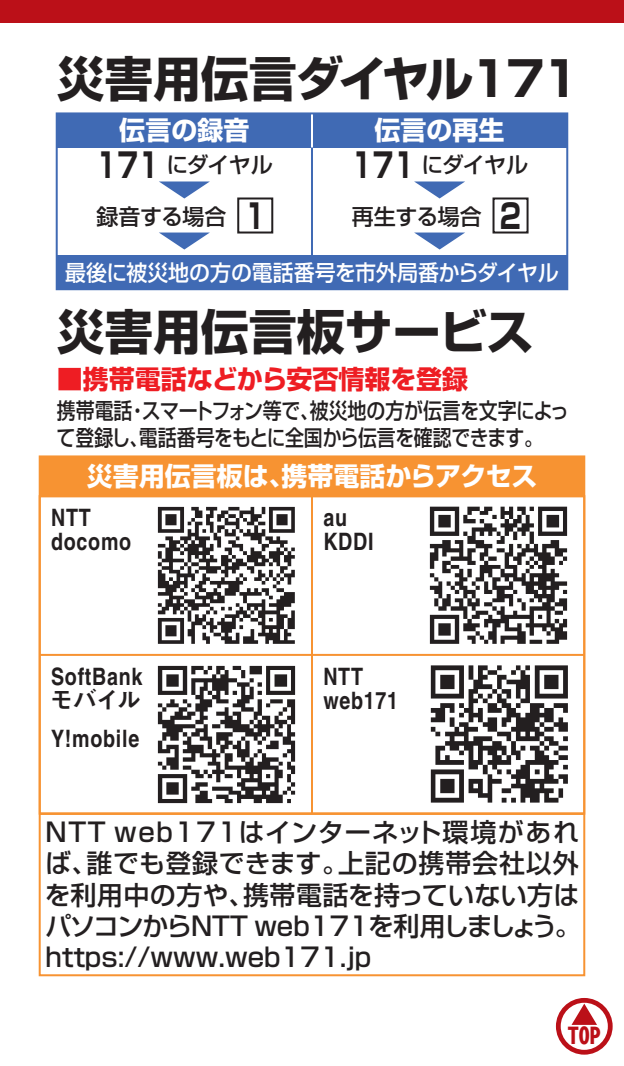
<style>
.page{position:relative;width:624px;height:1066px;background:#fff}
.page>*{position:absolute;margin:0;border:0;box-sizing:border-box;transform-origin:0 0}
.t1{font:700 48px "Shin Go Pro";letter-spacing:-.07em;color:#231f20}
.t2{font:700 48px "Shin Go Pro";color:#231f20}
.t3{font:500 26px/31.2px "Shin Go Pro";color:#231f20;text-align:justify}
.t4{font:700 26px "Shin Go Pro";color:#fff}
.t5{font:700 26px "Shin Go Pro";color:#ee1d23}
.t6{font:700 condensed 24px/24px "Helvetica";letter-spacing:.03em;color:#231f20}
.t7{font:24px "Midashi Go Pro MB31";color:#231f20}
.t8{font:500 22px/26.4px "Shin Go Pro";letter-spacing:-.03em;color:#231f20;scale:.86 1}
.t9{font:500 22px "Shin Go Pro";letter-spacing:-.03em;color:#231f20}
.t10{font:500 22px "Shin Go Pro";color:#fff;scale:.95 1}
.t11{font:700 22px "Gothic MB101 Pro";color:#bb1018}
.s1{font-weight:700;font-size:33.6px}
</style>
<div class="page">
<div style="left:57px;top:113px;width:510px;height:34px;background:#406ab4"></div>
<div style="left:57px;top:255px;width:510px;height:34px;background:#406ab4"></div>
<hr style="left:311px;top:147px;width:2px;height:108px;background:#406ab4">
<hr style="left:311px;top:113px;width:2px;height:34px;background:#fff">
<div style="left:56px;top:112px;width:512px;height:178px;border:2px solid #406ab4"></div>
<svg style="left:159px;top:232px;width:51px;height:17px"></svg>
<svg style="left:159px;top:181px;width:51px;height:17px"></svg>
<div style="left:237px;top:197px;width:36px;height:36px;border:2px solid #231f20"></div>
<svg style="left:414px;top:232px;width:51px;height:17px"></svg>
<svg style="left:414px;top:181px;width:51px;height:17px"></svg>
<div style="left:492px;top:197px;width:36px;height:36px;border:2px solid #231f20"></div>
<div style="left:0;top:0;width:624px;height:23px;background:#bb1018"></div>
<div style="left:40px;top:456px;width:544px;height:40px;background:#f79332"></div>
<img style="left:430px;top:665px;width:138px;height:138px">
<hr style="left:311px;top:496px;width:2px;height:318px;background:#f79332">
<hr style="left:40px;top:654px;width:544px;height:2px;background:#f79332">
<img style="left:157px;top:506px;width:138px;height:138px">
<img style="left:429px;top:506px;width:139px;height:138px">
<img style="left:157px;top:665px;width:139px;height:139px">
<div style="left:39px;top:455px;width:546px;height:521px;border:2px solid #f79332"></div>
<hr style="left:40px;top:495px;width:544px;height:2px;background:#f79332">
<hr style="left:40px;top:813px;width:544px;height:2px;background:#f79332">
<svg style="left:556px;top:998px;width:56px;height:56px"></svg>
<h1 class="t1" style="left:57px;top:41px;width:525px">災害用伝言ダイヤル171</h1>
<p class="t4" style="left:119px;top:110px;width:131px">伝言の録音</p>
<p class="t4" style="left:374px;top:110px;width:131px">伝言の再生</p>
<p class="t9" style="left:96px;top:147px;width:178px"><span class="s1">171</span> にダイヤル</p>
<p class="t9" style="left:96px;top:198px;width:171px">録音する場合 <span class="s1">1</span></p>
<p class="t9" style="left:351px;top:147px;width:178px"><span class="s1">171</span> にダイヤル</p>
<p class="t9" style="left:352px;top:198px;width:171px">再生する場合 <span class="s1">2</span></p>
<p class="t10" style="left:65px;top:255px;width:521px">最後に被災地の方の電話番号を市外局番からダイヤル</p>
<h1 class="t2" style="left:57px;top:293px;width:479px">災害用伝言板サービス</h1>
<p class="t5" style="left:57px;top:358px;width:413px">■携帯電話などから安否情報を登録</p>
<p class="t8" style="left:57px;top:395px;width:597px">携帯電話・スマートフォン等で、被災地の方が伝言を文字によって登録し、電話番号をもとに全国から伝言を確認できます。</p>
<p class="t4" style="left:87px;top:456px;width:452px">災害用伝言板は、携帯電話からアクセス</p>
<p class="t6" style="left:51px;top:505px;width:82px">NTT docomo</p>
<p class="t6" style="left:323px;top:505px;width:52px">au<br>KDDI</p>
<p class="t6" style="left:51px;top:664px;width:93px">SoftBank</p>
<p class="t7" style="left:50px;top:680px;width:93px">モバイル</p>
<p class="t6" style="left:51px;top:726px;width:90px">Y!mobile</p>
<p class="t6" style="left:323px;top:664px;width:76px">NTT web171</p>
<p class="t3" style="left:45px;top:814px;width:537px">NTT web171はインターネット環境があれば、誰でも登録できます。上記の携帯会社以外を利用中の方や、携帯電話を持っていない方はパソコンからNTT web171を利用しましょう。https://www.web171.jp</p>
<p class="t11" style="left:567px;top:1018px;width:34px">TOP</p>
</div>
